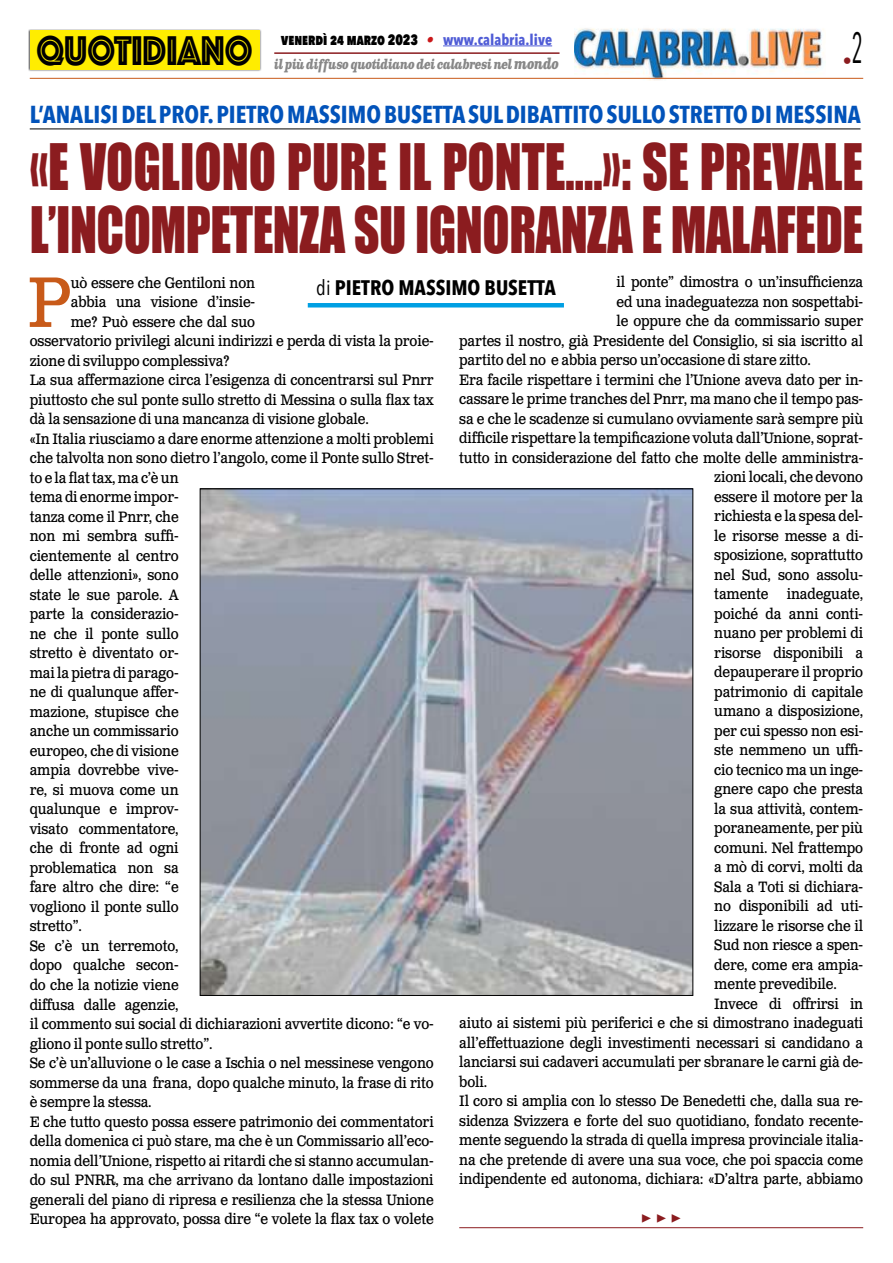
<style>
.page{position:relative;width:893px;height:1263px;background:#fff}
.page>*{position:absolute;margin:0;border:0;box-sizing:border-box;transform-origin:0 0}
.t1{font:71.25px "Clarendon Text Pro";color:#c85a19;scale:.9 1}
.t2{font:58.8px/63px "Impact";letter-spacing:-.01em;color:#8b1c1f;scale:.85 1}
.t3{font:43.2px "Phosphate Inline";color:#000;scale:.87 1}
.t4{font:700 24.45px "Avenir Next Condensed";color:#0253ba}
.t5{font:700 21px "Avenir Next Condensed";color:#000}
.t6{font:700 18px "Minion Pro";color:#8b1c1f}
.t7{font:18px "Avenir Next Condensed";color:#8b1c1f}
.t8{font:15px "Clarendon Text Pro";letter-spacing:-.01em;color:#000;scale:.9 1}
.t9{font:800 15px "Avenir Next Condensed";color:#000;scale:.9 1}
.t10{font:italic 700 13.5px "Clarendon Text Pro";letter-spacing:-.05em;color:#878787;scale:.79 1}
.s1{font-family:"Clarendon Text Pro";font-weight:700;font-style:italic;color:#ca181a}
.s2{font-weight:700;color:#4f5cd6}
.s3{font-size:15px}
.s4{font-weight:400}
</style>
<div class="page">
<img style="left:574px;top:28px;width:252px;height:53px">
<hr style="left:30px;top:78px;width:833px;height:1px;background:#c85a19">
<div style="left:28px;top:29px;width:233px;height:43px;background:#000;opacity:.75"></div>
<div style="left:30px;top:31px;width:229px;height:39px;background:#ffed00"></div>
<img style="left:202px;top:491px;width:489px;height:503px">
<hr style="left:443px;top:46px;width:109px;height:1px;background:#4f5cd6">
<hr style="left:274px;top:52px;width:285px;height:2px;background:#8b1c1f">
<hr style="left:459px;top:1227px;width:404px;height:1px;background:#8b1c1f">
<hr style="left:308px;top:303px;width:256px;height:4px;background:#009fe3">
<hr style="left:30px;top:129px;width:830px;height:1px;background:#000">
<h3 class="t3" style="left:36px;top:20px;width:250px">QUOTIDIANO</h3>
<p class="t7" style="left:843px;top:46px;width:22px">•<sup>2</sup></p>
<p class="t9" style="left:281px;top:30px;width:302px">VENERDÌ 24 MARZO 2023 <span class="s1">•</span> <span class="s2">www.calabria.live</span></p>
<p class="t10" style="left:274px;top:56px;width:362px">il più diffuso quotidiano dei calabresi nel <span class="s3">mondo</span></p>
<h3 class="t4" style="left:30px;top:99px;width:832px">L’ANALISI DEL PROF. PIETRO MASSIMO BUSETTA SUL DIBATTITO SULLO STRETTO DI MESSINA</h3>
<h2 class="t2" style="left:30px;top:134px;width:982px">«E VOGLIONO PURE IL PONTE....»: SE PREVALE<br>L’INCOMPETENZA SU IGNORANZA E MALAFEDE</h2>
<h1 class="t1" style="left:27px;top:259px;width:51px">P</h1>
<p class="t8" style="left:71px;top:274px;width:206px">uò essere che Gentiloni non</p>
<p class="t8" style="left:617px;top:273px;width:276px">il ponte” dimostra o un’insufficienza</p>
<p class="t8" style="left:617px;top:293px;width:276px">ed una inadeguatezza non sospettabi-</p>
<p class="t8" style="left:617px;top:312px;width:276px">le oppure che da commissario super</p>
<p class="t8" style="left:459px;top:332px;width:450px">partes il nostro, già Presidente del Consiglio, si sia iscritto al</p>
<p class="t8" style="left:459px;top:351px;width:392px">partito del no e abbia perso un’occasione di stare zitto.</p>
<p class="t8" style="left:459px;top:371px;width:450px">Era facile rispettare i termini che l’Unione aveva dato per in-</p>
<p class="t8" style="left:459px;top:390px;width:450px">cassare le prime tranches del Pnrr, ma mano che il tempo pas-</p>
<p class="t8" style="left:459px;top:410px;width:450px">sa e che le scadenze si cumulano ovviamente sarà sempre più</p>
<p class="t8" style="left:459px;top:429px;width:450px">difficile rispettare la tempificazione voluta dall’Unione, soprat-</p>
<p class="t8" style="left:459px;top:449px;width:450px">tutto in considerazione del fatto che molte delle amministra-</p>
<p class="t8" style="left:714px;top:468px;width:167px">zioni locali, che devono</p>
<p class="t8" style="left:714px;top:488px;width:167px">essere il motore per la</p>
<p class="t8" style="left:714px;top:507px;width:167px">richiesta e la spesa del-</p>
<p class="t8" style="left:714px;top:527px;width:167px">le risorse messe a di-</p>
<p class="t8" style="left:714px;top:546px;width:167px">sposizione, soprattutto</p>
<p class="t8" style="left:714px;top:566px;width:167px">nel Sud, sono assolu-</p>
<p class="t8" style="left:714px;top:585px;width:167px">tamente inadeguate,</p>
<p class="t8" style="left:714px;top:605px;width:167px">poiché da anni conti-</p>
<p class="t8" style="left:714px;top:624px;width:167px">nuano per problemi di</p>
<p class="t8" style="left:714px;top:644px;width:167px">risorse disponibili a</p>
<p class="t8" style="left:714px;top:663px;width:167px">depauperare il proprio</p>
<p class="t8" style="left:714px;top:683px;width:167px">patrimonio di capitale</p>
<p class="t8" style="left:714px;top:702px;width:167px">umano a disposizione,</p>
<p class="t8" style="left:714px;top:722px;width:167px">per cui spesso non esi-</p>
<p class="t8" style="left:714px;top:741px;width:167px">ste nemmeno un uffi-</p>
<p class="t8" style="left:714px;top:761px;width:167px">cio tecnico ma un inge-</p>
<p class="t8" style="left:714px;top:780px;width:167px">gnere capo che presta</p>
<p class="t8" style="left:714px;top:800px;width:167px">la sua attività, contem-</p>
<p class="t8" style="left:714px;top:819px;width:167px">poraneamente, per più</p>
<p class="t8" style="left:714px;top:839px;width:167px">comuni. Nel frattempo</p>
<p class="t8" style="left:714px;top:858px;width:167px">a mò di corvi, molti da</p>
<p class="t8" style="left:714px;top:878px;width:167px">Sala a Toti si dichiara-</p>
<p class="t8" style="left:714px;top:897px;width:167px">no disponibili ad uti-</p>
<p class="t8" style="left:714px;top:917px;width:167px">lizzare le risorse che il</p>
<p class="t8" style="left:714px;top:936px;width:167px">Sud non riesce a spen-</p>
<p class="t8" style="left:714px;top:956px;width:167px">dere, come era ampia-</p>
<p class="t8" style="left:714px;top:975px;width:138px">mente prevedibile.</p>
<p class="t8" style="left:714px;top:995px;width:167px">Invece di offrirsi in</p>
<p class="t8" style="left:459px;top:1014px;width:450px">aiuto ai sistemi più periferici e che si dimostrano inadeguati</p>
<p class="t8" style="left:459px;top:1034px;width:450px">all’effettuazione degli investimenti necessari si candidano a</p>
<p class="t8" style="left:459px;top:1053px;width:450px">lanciarsi sui cadaveri accumulati per sbranare le carni già de-</p>
<p class="t8" style="left:459px;top:1073px;width:32px">boli.</p>
<p class="t8" style="left:459px;top:1092px;width:450px">Il coro si amplia con lo stesso De Benedetti che, dalla sua re-</p>
<p class="t8" style="left:459px;top:1112px;width:450px">sidenza Svizzera e forte del suo quotidiano, fondato recente-</p>
<p class="t8" style="left:459px;top:1131px;width:450px">mente seguendo la strada di quella impresa provinciale italia-</p>
<p class="t8" style="left:459px;top:1151px;width:450px">na che pretende di avere una sua voce, che poi spaccia come</p>
<p class="t8" style="left:459px;top:1170px;width:450px">indipendente ed autonoma, dichiara: «D’altra parte, abbiamo</p>
<h3 class="t5" style="left:316px;top:274px;width:241px"><span class="s4">di</span> PIETRO MASSIMO BUSETTA</h3>
<p class="t8" style="left:71px;top:293px;width:206px">abbia una visione d’insie-</p>
<p class="t8" style="left:71px;top:313px;width:206px">me? Può essere che dal suo</p>
<p class="t8" style="left:30px;top:332px;width:450px">osservatorio privilegi alcuni indirizzi e perda di vista la proie-</p>
<p class="t8" style="left:30px;top:352px;width:224px">zione di sviluppo complessiva?</p>
<p class="t8" style="left:30px;top:371px;width:450px">La sua affermazione circa l’esigenza di concentrarsi sul Pnrr</p>
<p class="t8" style="left:30px;top:391px;width:450px">piuttosto che sul ponte sullo stretto di Messina o sulla flax tax</p>
<p class="t8" style="left:30px;top:410px;width:378px">dà la sensazione di una mancanza di visione globale.</p>
<p class="t8" style="left:30px;top:430px;width:450px">«In Italia riusciamo a dare enorme attenzione a molti problemi</p>
<p class="t8" style="left:30px;top:449px;width:450px">che talvolta non sono dietro l’angolo, come il Ponte sullo Stret-</p>
<p class="t8" style="left:30px;top:469px;width:167px">to e la flat tax, ma c’è un</p>
<p class="t8" style="left:30px;top:488px;width:167px">tema di enorme impor-</p>
<p class="t8" style="left:30px;top:508px;width:167px">tanza come il Pnrr, che</p>
<p class="t8" style="left:30px;top:527px;width:167px">non mi sembra suffi-</p>
<p class="t8" style="left:30px;top:547px;width:167px">cientemente al centro</p>
<p class="t8" style="left:30px;top:566px;width:167px">delle attenzioni», sono</p>
<p class="t8" style="left:30px;top:586px;width:167px">state le sue parole. A</p>
<p class="t8" style="left:30px;top:605px;width:167px">parte la considerazio-</p>
<p class="t8" style="left:30px;top:625px;width:167px">ne che il ponte sullo</p>
<p class="t8" style="left:30px;top:644px;width:167px">stretto è diventato or-</p>
<p class="t8" style="left:30px;top:664px;width:167px">mai la pietra di parago-</p>
<p class="t8" style="left:30px;top:683px;width:167px">ne di qualunque affer-</p>
<p class="t8" style="left:30px;top:703px;width:167px">mazione, stupisce che</p>
<p class="t8" style="left:30px;top:722px;width:167px">anche un commissario</p>
<p class="t8" style="left:30px;top:742px;width:167px">europeo, che di visione</p>
<p class="t8" style="left:30px;top:761px;width:167px">ampia dovrebbe vive-</p>
<p class="t8" style="left:30px;top:781px;width:167px">re, si muova come un</p>
<p class="t8" style="left:30px;top:800px;width:167px">qualunque e improv-</p>
<p class="t8" style="left:30px;top:820px;width:167px">visato commentatore,</p>
<p class="t8" style="left:30px;top:839px;width:167px">che di fronte ad ogni</p>
<p class="t8" style="left:30px;top:859px;width:167px">problematica non sa</p>
<p class="t8" style="left:30px;top:878px;width:167px">fare altro che dire: “e</p>
<p class="t8" style="left:30px;top:898px;width:167px">vogliono il ponte sullo</p>
<p class="t8" style="left:30px;top:917px;width:59px">stretto”.</p>
<p class="t8" style="left:30px;top:937px;width:167px">Se c’è un terremoto,</p>
<p class="t8" style="left:30px;top:956px;width:167px">dopo qualche secon-</p>
<p class="t8" style="left:30px;top:976px;width:167px">do che la notizie viene</p>
<p class="t8" style="left:30px;top:995px;width:167px">diffusa dalle agenzie,</p>
<p class="t8" style="left:30px;top:1015px;width:450px">il commento sui social di dichiarazioni avvertite dicono: “e vo-</p>
<p class="t8" style="left:30px;top:1034px;width:205px">gliono il ponte sullo stretto”.</p>
<p class="t8" style="left:30px;top:1054px;width:450px">Se c’è un’alluvione o le case a Ischia o nel messinese vengono</p>
<p class="t8" style="left:30px;top:1073px;width:450px">sommerse da una frana, dopo qualche minuto, la frase di rito</p>
<p class="t8" style="left:30px;top:1093px;width:137px">è sempre la stessa.</p>
<p class="t8" style="left:30px;top:1112px;width:450px">E che tutto questo possa essere patrimonio dei commentatori</p>
<p class="t8" style="left:30px;top:1132px;width:450px">della domenica ci può stare, ma che è un Commissario all’eco-</p>
<p class="t8" style="left:30px;top:1151px;width:450px">nomia dell’Unione, rispetto ai ritardi che si stanno accumulan-</p>
<p class="t8" style="left:30px;top:1171px;width:450px">do sul PNRR, ma che arrivano da lontano dalle impostazioni</p>
<p class="t8" style="left:30px;top:1190px;width:450px">generali del piano di ripresa e resilienza che la stessa Unione</p>
<p class="t8" style="left:30px;top:1210px;width:450px">Europea ha approvato, possa dire “e volete la flax tax o volete</p>
<p class="t6" style="left:641px;top:1205px;width:42px">▶ ▶ ▶</p>
</div>
